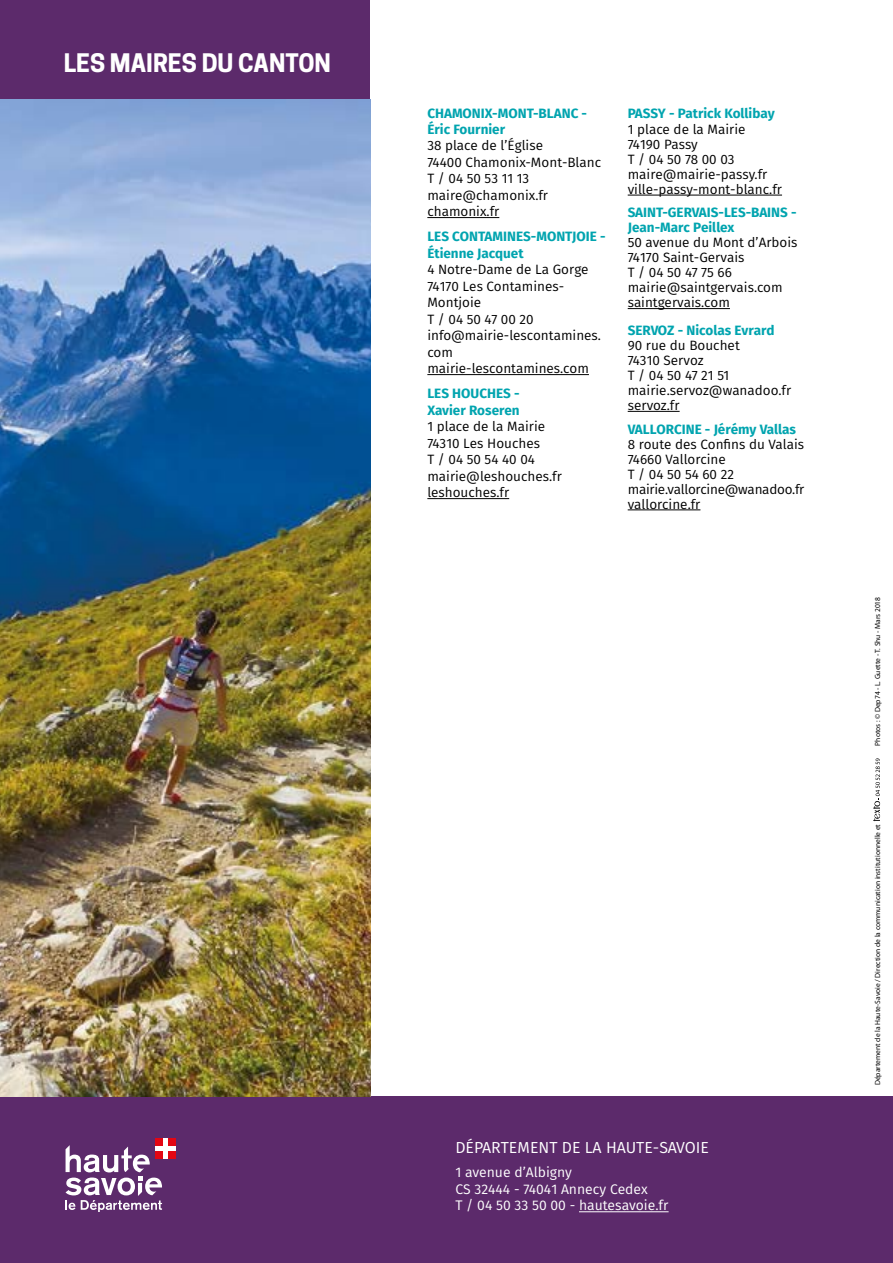
<style>
.page{position:relative;width:893px;height:1263px;background:#fff}
.page>*{position:absolute;margin:0;border:0;box-sizing:border-box;transform-origin:0 0}
.t1{font:700 24px "Cooper Hewitt";color:#fff}
.t2{font:15.9px "Fira Sans";color:#fff}
.t3{font:13.95px/16.6px "Fira Sans";color:#fff}
.t4{font:13.5px/15px "Fira Sans";color:#000}
.t5{font:700 13.5px/16.5px "Fira Sans";color:#00a4af}
.t6{font:7.5px "Myriad Pro";color:#000}
</style>
<div class="page">
<div style="left:0;top:0;width:370px;height:100px;background:#5c2a6b"></div>
<div style="left:0;top:1096px;width:893px;height:167px;background:#5c2a6b"></div>
<hr style="left:427px;top:217px;width:72px;height:1px;background:#000">
<hr style="left:427px;top:374px;width:162px;height:1px;background:#000">
<hr style="left:427px;top:498px;width:82px;height:1px;background:#000">
<hr style="left:628px;top:195px;width:154px;height:1px;background:#000">
<hr style="left:628px;top:308px;width:102px;height:1px;background:#000">
<hr style="left:628px;top:411px;width:52px;height:1px;background:#000">
<hr style="left:628px;top:509px;width:72px;height:1px;background:#000">
<div style="left:156px;top:1138px;width:20px;height:20px;background:#fff"></div>
<div style="left:156px;top:1138px;width:7px;height:7px;background:#e30613"></div>
<div style="left:169px;top:1138px;width:7px;height:7px;background:#e30613"></div>
<div style="left:156px;top:1151px;width:7px;height:7px;background:#e30613"></div>
<div style="left:169px;top:1151px;width:7px;height:7px;background:#e30613"></div>
<svg style="left:66px;top:1145px;width:96px;height:67px"></svg>
<svg style="left:873px;top:758px;width:7px;height:63px"></svg>
<img style="left:0;top:100px;width:370px;height:996px">
<hr style="left:579px;top:1211px;width:90px;height:1px;background:#fff">
<h1 class="t1" style="left:64px;top:49px;width:269px">LES MAIRES DU CANTON</h1>
<p class="t5" style="left:427px;top:104px;width:161px">CHAMONIX-MONT-BLANC -<br>Éric Fournier</p>
<p class="t4" style="left:427px;top:137px;width:175px;line-height:16.5px">38 place de l’Église<br>74400 Chamonix-Mont-Blanc<br>T / 04 50 53 11 13 maire@chamonix.fr chamonix.fr</p>
<p class="t5" style="left:427px;top:227px;width:180px">LES CONTAMINES-MONTJOIE -<br>Étienne Jacquet</p>
<p class="t4" style="left:427px;top:261px;width:175px;line-height:16.5px">4 Notre-Dame de La Gorge<br>74170 Les Contamines-<br>Montjoie<br>T / 04 50 47 00 20 info@mairie-lescontamines. com mairie-lescontamines.com</p>
<p class="t5" style="left:427px;top:384px;width:94px">LES HOUCHES -<br>Xavier Roseren</p>
<p class="t4" style="left:427px;top:418px;width:136px;line-height:16.5px">1 place de la Mairie<br>74310 Les Houches<br>T / 04 50 54 40 04 mairie@leshouches.fr leshouches.fr</p>
<p class="t5" style="left:628px;top:104px;width:149px">PASSY - Patrick Kollibay</p>
<p class="t4" style="left:628px;top:121px;width:156px">1 place de la Mairie<br>74190 Passy<br>T / 04 50 78 00 03 maire@mairie-passy.fr ville-passy-mont-blanc.fr</p>
<p class="t5" style="left:628px;top:204px;width:170px;line-height:15px">SAINT-GERVAIS-LES-BAINS -<br>Jean-Marc Peillex</p>
<p class="t4" style="left:628px;top:235px;width:171px">50 avenue du Mont d’Arbois<br>74170 Saint-Gervais<br>T / 04 50 47 75 66 mairie@saintgervais.com saintgervais.com</p>
<p class="t5" style="left:628px;top:321px;width:148px">SERVOZ - Nicolas Evrard</p>
<p class="t4" style="left:628px;top:337px;width:165px">90 rue du Bouchet<br>74310 Servoz<br>T / 04 50 47 21 51 mairie.servoz@wanadoo.fr servoz.fr</p>
<p class="t5" style="left:628px;top:420px;width:170px">VALLORCINE - Jérémy Vallas</p>
<p class="t4" style="left:628px;top:436px;width:178px">8 route des Confins du Valais<br>74660 Vallorcine<br>T / 04 50 54 60 22 mairie.vallorcine@wanadoo.fr vallorcine.fr</p>
<p class="t2" style="left:455px;top:1135px;width:255px">DÉPARTEMENT DE LA HAUTE-SAVOIE</p>
<p class="t3" style="left:455px;top:1163px;width:215px">1 avenue d’Albigny<br>CS 32444 - 74041 Annecy Cedex<br>T / 04 50 33 50 00 - hautesavoie.fr</p>
<p class="t6" style="left:873px;top:745px;width:150px;rotate:-90deg">Photos : © Dep74 - L. Guette - T. Shu - Mars 2018</p>
<p class="t6" style="left:873px;top:1085px;width:263px;rotate:-90deg">Département de la Haute-Savoie / Direction de la communication institutionnelle et</p>
</div>
